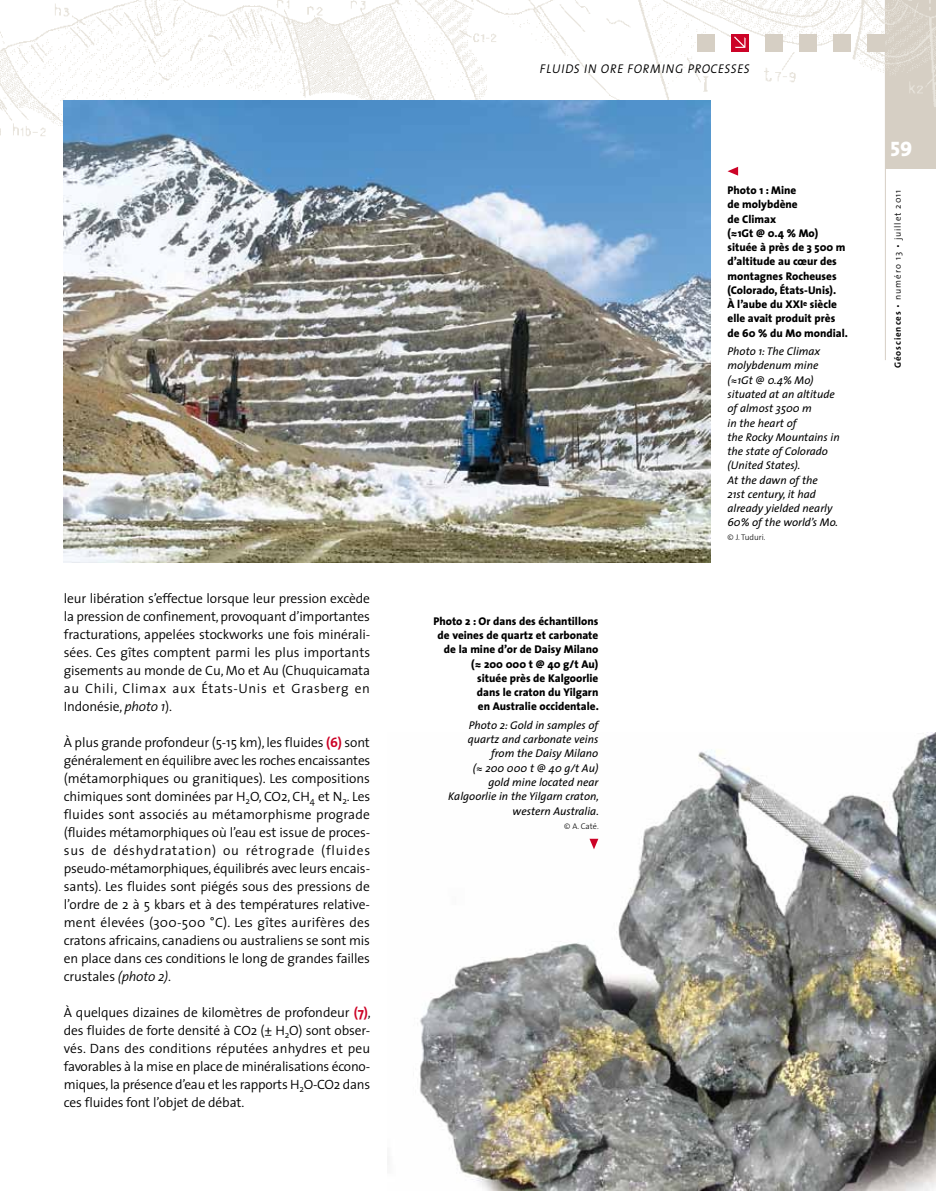
<style>
.page{position:relative;width:936px;height:1191px;background:#fff}
.page>*{position:absolute;margin:0;border:0;box-sizing:border-box;transform-origin:0 0}
.t1{font:21px "The Sans Extra Bold Caps";color:#fff}
.t2{font:italic 16.5px "The Sans Light Caps";color:#000;scale:.9 1}
.t3{font:300 13.5px/18px "The Sans";letter-spacing:-.01em;color:#000;text-align:justify}
.t4{font:italic 11.25px/14.2px "The Sans";color:#000}
.t5{font:800 11.25px/14.2px "The Sans";color:#000}
.t6{font:300 9px "The Sans";letter-spacing:.1em;color:#000}
.t7{font:300 8.25px "The Sans";color:#000}
.s1{font-style:italic}
.s2{font-weight:700;color:#cc0327}
.s3{font-weight:700}
</style>
<div class="page">
<div style="left:885px;top:0;width:50px;height:169px;background:#d6cfc4"></div>
<hr style="left:884px;top:0;width:1px;height:360px;background:#d6cfc4">
<img style="left:420px;top:732px;width:515px;height:459px">
<img style="left:0;top:0;width:935px;height:162px">
<svg style="left:729px;top:32px;width:21px;height:21px"></svg>
<div style="left:697px;top:34px;width:17px;height:17px;background:#d6cfc4"></div>
<div style="left:765px;top:34px;width:17px;height:17px;background:#d6cfc4"></div>
<div style="left:799px;top:34px;width:17px;height:17px;background:#d6cfc4"></div>
<div style="left:833px;top:34px;width:17px;height:17px;background:#d6cfc4"></div>
<div style="left:867px;top:34px;width:17px;height:17px;background:#d6cfc4"></div>
<img style="left:64px;top:101px;width:646px;height:462px">
<svg style="left:727px;top:167px;width:11px;height:9px"></svg>
<svg style="left:589px;top:838px;width:9px;height:11px"></svg>
<p class="t3" style="left:64px;top:589px;width:308px">leur libération s’effectue lorsque leur pression excède la pression de confinement, provoquant d’importantes fracturations, appelées stockworks une fois minérali&shy;sées. Ces gîtes comptent parmi les plus importants gisements au monde de Cu, Mo et Au (Chuquicamata au Chili, Climax aux États-Unis et Grasberg en Indonésie, <span class="s1">photo 1</span>).</p>
<p class="t3" style="left:64px;top:733px;width:308px">À plus grande profondeur (5-15 km), les fluides <span class="s2">(6)</span> sont généralement en équilibre avec les roches encaissantes (métamorphiques ou granitiques). Les compositions chimiques sont dominées par H<sub>2</sub>O, CO2, CH<sub>4</sub> et N<sub>2</sub>. Les fluides sont associés au métamorphisme prograde (fluides métamorphiques où l’eau est issue de proces&shy;sus de déshydratation) ou rétrograde (fluides pseudo-métamorphiques, équilibrés avec leurs encais&shy;sants). Les fluides sont piégés sous des pressions de l’ordre de 2 à 5 kbars et à des températures relative&shy;ment élevées (300-500 °C). Les gîtes aurifères des cratons africains, canadiens ou australiens se sont mis en place dans ces conditions le long de grandes failles crustales <span class="s1">(photo 2)</span>.</p>
<p class="t3" style="left:64px;top:1003px;width:308px">À quelques dizaines de kilomètres de profondeur <span class="s2">(7)</span>, des fluides de forte densité à CO2 (± H<sub>2</sub>O) sont obser&shy;vés. Dans des conditions réputées anhydres et peu favorables à la mise en place de minéralisations écono&shy;miques, la présence d’eau et les rapports H<sub>2</sub>O-CO2 dans ces fluides font l’objet de débat.</p>
<p class="t2" style="left:539px;top:53px;width:235px">fluids in ore forming processes</p>
<p class="t5" style="left:433px;top:613px;width:167px;text-align:right">Photo 2 : Or dans des échantillons de veines de quartz et carbonate de la mine d’or de Daisy Milano (≈ 200 000 t @ 40 g/t Au)<br>située près de Kalgoorlie<br>dans le craton du Yilgarn<br>en Australie occidentale.</p>
<p class="t4" style="left:448px;top:717px;width:152px;text-align:right">Photo 2: Gold in samples of quartz and carbonate veins from the Daisy Milano<br>(≈ 200 000 t @ 40 g/t Au)<br>gold mine located near<br>Kalgoorlie in the Yilgarn craton, western Australia.</p>
<p class="t7" style="left:564px;top:819px;width:36px">© A. Caté.</p>
<p class="t5" style="left:727px;top:183px;width:122px">Photo 1 : Mine<br>de molybdène<br>de Climax<br>(≈1Gt @ 0.4 % Mo) située à près de 3 500 m d’altitude au cœur des montagnes Rocheuses (Colorado, États-Unis).<br>À l’aube du XXI<sup>e</sup> siècle elle avait produit près de 60 % du Mo mondial.</p>
<p class="t4" style="left:727px;top:344px;width:114px">Photo 1: The Climax molybdenum mine (≈1Gt @ 0.4% Mo) situated at an altitude of almost 3500 m<br>in the heart of<br>the Rocky Mountains in the state of Colorado (United States).<br>At the dawn of the<br>21st century, it had already yielded nearly<br>60% of the world’s Mo.</p>
<p class="t7" style="left:727px;top:531px;width:40px">© J. Tuduri.</p>
<h1 class="t1" style="left:890px;top:131px;width:23px">59</h1>
<p class="t6" style="left:890px;top:368px;width:180px;rotate:-90deg"><span class="s3">Géosciences</span> • numéro 13 • juillet 2011</p>
</div>
